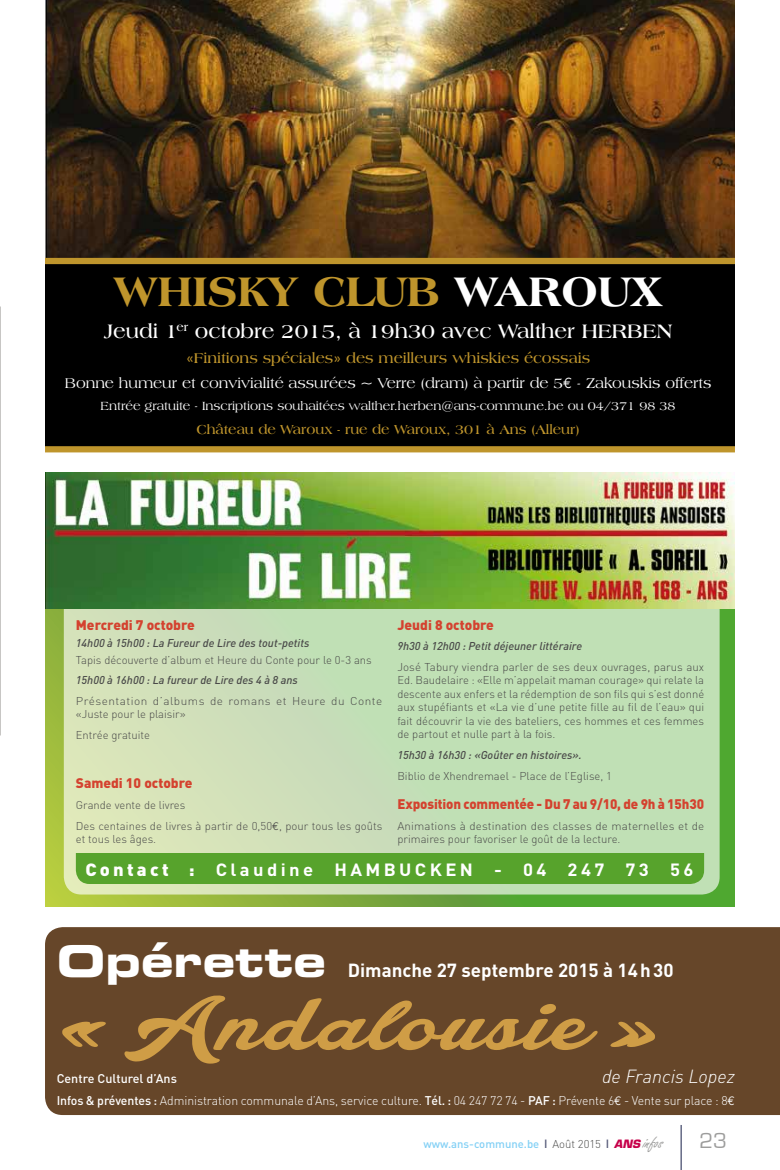
<style>
.page{position:relative;width:780px;height:1170px;background:#fff}
.page>*{position:absolute;margin:0;border:0;box-sizing:border-box;transform-origin:0 0}
.t1{font:82.5px "Lakesight Personal Use Only";color:#cf9d46;scale:1.25 1}
.t2{font:800 43.75px "Americana BT";color:#bf952c}
.t3{font:43.75px "Eurostile Bold Extended Two";color:#fff}
.t4{font:22.5px "Eurostile";color:#9d9d9c}
.t5{font:700 20.62px "Americana BT";color:#fff}
.t6{font:700 18.75px "DIN";color:#fff}
.t7{font:italic 300 18.75px "DIN";color:#fff}
.t8{font:700 17.5px "DIN";letter-spacing:.185em;color:#fff;scale:1.05 1}
.t9{font:15px/25.1px "Americana BT";color:#fff;text-align:center}
.t10{font:900 13.75px "DIN";letter-spacing:-.005em;color:#d4422f}
.t11{font:700 13.75px "Americana BT";color:#bf952c}
.t12{font:300 12.5px "DIN";letter-spacing:-.005em;color:#fff}
.t13{font:12.5px "Americana BT";color:#fff}
.t14{font:500 12.5px "DIN";color:#fff}
.t15{font:300 11.25px/13.5px "DIN";color:#4a4a49}
.t16{font:italic 500 11.25px "DIN";color:#4a4a49}
.t17{font:300 11.25px/13.5px "DIN";color:#4a4a49;scale:1.04 1}
.t18{font:300 11.25px/13.5px "DIN";letter-spacing:.04em;color:#4a4a49;scale:1.05 1}
.t19{font:500 11.25px "DIN";color:#83d0f5}
.s1{color:#fff}
.s2{font-weight:700;color:#bf952c}
.s3{font-family:"Euro Mono"}
.s4{font-family:"Euro Mono";font-weight:400}
.s5{font-weight:900}
.s6{font-weight:500}
.s7{font-family:"Eurostile";font-weight:700;color:#585c7a}
.s8{font-weight:300;color:#4a4a49}
.s9{font-family:"Eurostile";font-weight:700;font-style:italic;color:#c6014a}
.s10{font-family:"Freestyle Script";font-weight:400;font-size:17.5px;color:#9d9d9c}
</style>
<div class="page">
<hr style="left:680px;top:1124px;width:1px;height:45px;background:#464d6d">
<div style="left:45px;top:927px;width:735px;height:187px;background:#664629"></div>
<img style="left:45px;top:0;width:690px;height:258px">
<div style="left:45px;top:264px;width:690px;height:182px;background:#000"></div>
<div style="left:45px;top:258px;width:690px;height:6px;background:#bf952c"></div>
<div style="left:45px;top:446px;width:690px;height:6px;background:#bf952c"></div>
<svg style="left:45px;top:608px;width:690px;height:298px"></svg>
<svg style="left:64px;top:608px;width:655px;height:286px;fill:#c0e0b5"></svg>
<div style="left:76px;top:852px;width:628px;height:31px;background:#57a32c"></div>
<img style="left:45px;top:472px;width:690px;height:136px">
<h2 class="t2" style="left:114px;top:265px;width:550px">WHISKY CLUB <span class="s1">WAROUX</span></h2>
<h3 class="t5" style="left:104px;top:318px;width:569px">Jeudi 1<sup>er</sup> octobre 2015, à 19h30 avec Walther HERBEN</h3>
<h3 class="t9" style="left:65px;top:345px;width:648px"><span class="s2">«Finitions spéciales» des meilleurs whiskies écossais<br></span>Bonne humeur et convivialité assurées ~ Verre (dram) à partir de 5<span class="s3">E</span> - Zakouskis offerts</h3>
<p class="t13" style="left:101px;top:398px;width:576px">Entrée gratuite - Inscriptions souhaitées walther.herben@ans-commune.be ou 04/371 98 38</p>
<p class="t11" style="left:196px;top:421px;width:384px">Château de Waroux - rue de Waroux, 301 à Ans (Alleur)</p>
<p class="t10" style="left:76px;top:615px;width:120px">Mercredi 7 octobre</p>
<p class="t16" style="left:76px;top:635px;width:235px">14h00 à 15h00 : La Fureur de Lire des tout-petits</p>
<p class="t15" style="left:76px;top:652px;width:297px">Tapis découverte d’album et Heure du Conte pour le 0-3 ans</p>
<p class="t16" style="left:76px;top:673px;width:223px">15h00 à 16h00 : La fureur de Lire des 4 à 8 ans</p>
<p class="t18" style="left:76px;top:694px;width:293px">Présentation d’albums de romans et Heure du Conte «Juste pour le plaisir»</p>
<p class="t15" style="left:76px;top:728px;width:76px">Entrée gratuite</p>
<p class="t10" style="left:76px;top:774px;width:118px">Samedi 10 octobre</p>
<p class="t15" style="left:76px;top:794px;width:308px;line-height:20.6px">Grande vente de livres<br>Des centaines de livres à partir de 0,50<span class="s4">E</span>, pour tous les goûts</p>
<p class="t15" style="left:76px;top:832px;width:82px">et tous les âges.</p>
<p class="t10" style="left:397px;top:615px;width:98px">Jeudi 8 octobre</p>
<p class="t16" style="left:397px;top:639px;width:186px">9h30 à 12h00 : Petit déjeuner littéraire</p>
<p class="t15" style="left:397px;top:660px;width:308px;text-align:justify">José Tabury viendra parler de ses deux ouvrages, parus aux Ed. Baudelaire : «Elle m’appelait maman courage» qui relate la descente aux enfers et la rédemption de son fils qui s’est donné aux stupéfiants et «La vie d’une petite fille au fil de l’eau» qui fait découvrir la vie des bateliers, ces hommes et ces femmes de partout et nulle part à la fois.</p>
<p class="t16" style="left:397px;top:747px;width:186px">15h30 à 16h30 : «Goûter en histoires».</p>
<p class="t15" style="left:397px;top:768px;width:216px">Biblio de Xhendremael - Place de l’Eglise, 1</p>
<p class="t10" style="left:397px;top:794px;width:308px">Exposition commentée - Du 7 au 9/10, de 9h à 15h30</p>
<p class="t17" style="left:397px;top:818px;width:296px">Animations à destination des classes de maternelles et de primaires pour favoriser le goût de la lecture.</p>
<h3 class="t8" style="left:85px;top:858px;width:580px"><span class="s5">Contact :</span> Claudine HAMBUCKEN - 04 247 73 56</h3>
<h2 class="t3" style="left:57px;top:930px;width:271px">Opérette</h2>
<h3 class="t6" style="left:348px;top:957px;width:327px">Dimanche 27 septembre 2015 à 14h30</h3>
<h1 class="t1" style="left:57px;top:972px;width:484px">«Andalousie»</h1>
<p class="t14" style="left:57px;top:1070px;width:122px">Centre Culturel d’Ans</p>
<h3 class="t7" style="left:602px;top:1064px;width:134px">de Francis Lopez</h3>
<p class="t12" style="left:57px;top:1092px;width:679px"><span class="s6">Infos &amp; préventes :</span> Administration communale d’Ans, service culture. <span class="s6">Tél. :</span> 04 247 72 74 - <span class="s6">PAF :</span> Prévente 6<span class="s4">E</span> - Vente sur place : 8<span class="s4">E</span></p>
<p class="t19" style="left:423px;top:1136px;width:241px">www.ans-commune.be <span class="s7">|</span> <span class="s8">Août 2015</span> <span class="s7">|</span> <span class="s9">ANS</span> <span class="s10">infos</span></p>
<h3 class="t4" style="left:699px;top:1128px;width:29px">23</h3>
</div>
